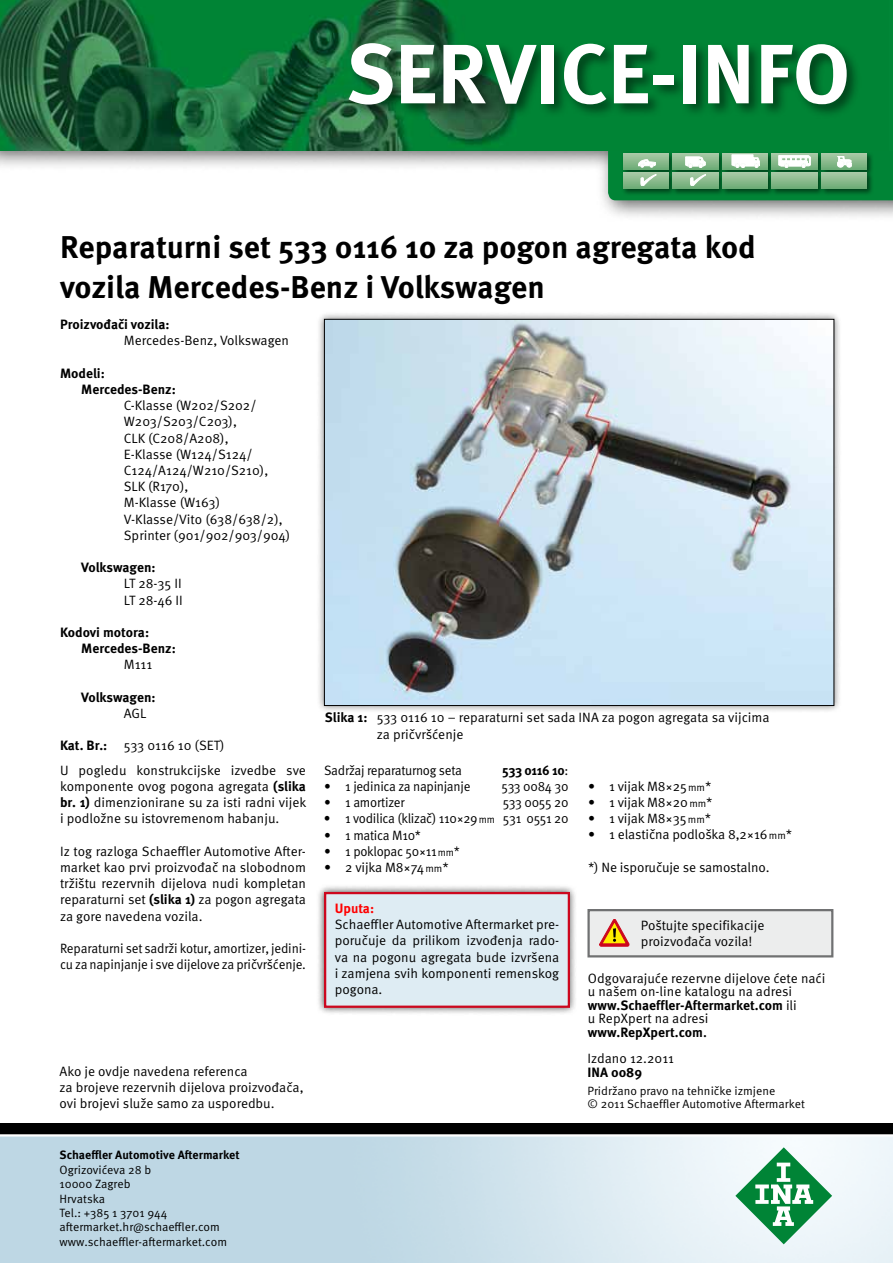
<style>
.page{position:relative;width:893px;height:1263px;background:#fff}
.page>*{position:absolute;margin:0;border:0;box-sizing:border-box;transform-origin:0 0}
.t1{font:700 84px "Meta Pro";color:#fff}
.t2{font:700 31.5px/39.6px "Meta Pro";letter-spacing:-.005em;color:#000}
.t3{font:13.5px/16.2px "Meta Pro Norm";letter-spacing:-.01em;color:#000}
.t4{font:13.5px/16.2px "Meta Pro Norm";letter-spacing:-.01em;color:#000;scale:.96 1}
.t5{font:700 13.5px/16.2px "Meta Pro";color:#000}
.t6{font:700 13.5px "Meta Pro";letter-spacing:-.02em;color:#000;scale:.96 1}
.t7{font:700 13.5px "Meta Pro";color:#f00}
.t8{font:12px/14.4px "Meta Pro Norm";color:#000}
.t9{font:700 12px "Meta Pro";color:#000}
.s1{font-family:"Meta Pro";font-weight:700}
.s2{font-family:"Meta Pro Norm";font-weight:400}
.s3{font-size:10.5px}
.s4{font-weight:500}
</style>
<div class="page">
<div style="left:0;top:1123px;width:893px;height:12px;background:#000"></div>
<hr style="left:0;top:1134px;width:893px;height:2px;background:#fff">
<svg style="left:735px;top:1147px;width:97px;height:97px"></svg>
<div style="left:0;top:0;width:893px;height:222px;background:#000;opacity:.6"></div>
<img style="left:0;top:0;width:893px;height:150px">
<div style="left:346px;top:40px;width:515px;height:79px;background:#000;opacity:.5"></div>
<svg style="left:608px;top:150px;width:285px;height:50px;background:#58a26e"></svg>
<div style="left:589px;top:910px;width:243px;height:46px;background:#eceded"></div>
<div style="left:587px;top:909px;width:246px;height:48px;border:2px solid #707172"></div>
<svg style="left:599px;top:919px;width:30px;height:27px"></svg>
<div style="left:316px;top:311px;width:526px;height:402px;background:#000;opacity:.5"></div>
<img style="left:326px;top:321px;width:506px;height:383px">
<div style="left:316px;top:884px;width:262px;height:131px;background:#000;opacity:.7"></div>
<div style="left:325px;top:893px;width:244px;height:114px;background:#deecf3"></div>
<div style="left:324px;top:892px;width:246px;height:116px;border:2px solid #cd071e"></div>
<h1 class="t1" style="left:346px;top:8px;width:506px">SERVICE-INFO</h1>
<h2 class="t2" style="left:60px;top:226px;width:697px">Reparaturni set 533 0116 10 za pogon agregata kod vozila Mercedes-Benz i Volkswagen</h2>
<p class="t5" style="left:60px;top:315px;width:111px">Proizvođači vozila:</p>
<p class="t3" style="left:124px;top:332px;width:167px">Mercedes-Benz, Volkswagen</p>
<p class="t5" style="left:81px;top:364px;width:96px;text-indent:-21px">Modeli:<br>Mercedes-Benz:</p>
<p class="t3" style="left:124px;top:396px;width:168px">C-Klasse (W202/S202/<br>W203/S203/C203),<br>CLK (C208/A208),<br>E-Klasse (W124/S124/<br>C124/A124/W210/S210),<br>SLK (R170),<br>M-Klasse (W163)<br>V-Klasse/Vito (638/638/2),<br>Sprinter (901/902/903/904)</p>
<p class="t5" style="left:81px;top:558px;width:76px">Volkswagen:</p>
<p class="t3" style="left:124px;top:575px;width:61px">LT 28-35 II<br>LT 28-46 II</p>
<p class="t5" style="left:81px;top:623px;width:96px;text-indent:-21px">Kodovi motora:<br>Mercedes-Benz:</p>
<p class="t3" style="left:124px;top:656px;width:30px">M111</p>
<p class="t5" style="left:81px;top:688px;width:76px">Volkswagen:</p>
<p class="t3" style="left:124px;top:704px;width:24px">AGL</p>
<p class="t3" style="left:60px;top:733px;width:247px;line-height:24.5px"><span class="s1">Kat. Br.:</span> 533 0116 10 (SET)<br>U pogledu konstrukcijske izvedbe sve</p>
<p class="t3" style="left:60px;top:777px;width:248px;text-align:justify">komponente ovog pogona agregata <span class="s1">(slika br. 1)</span> dimenzionirane su za isti radni vijek i podložne su istovremenom habanju.</p>
<p class="t3" style="left:60px;top:842px;width:247px;text-align:justify">Iz tog razloga Schaeffler Automotive After&shy;market kao prvi proizvođač na slobodnom tržištu rezervnih dijelova nudi kompletan reparaturni set <span class="s1">(slika 1)</span> za pogon agregata za gore navedena vozila.</p>
<p class="t4" style="left:60px;top:939px;width:258px">Reparaturni set sadrži kotur, amortizer, jedini&shy;cu za napinjanje i sve dijelove za pričvršćenje.</p>
<p class="t3" style="left:377px;top:709px;width:394px;text-indent:-52px"><span class="s1">Slika 1:</span> 533 0116 10 – reparaturni set sada INA za pogon agregata sa vijcima za pričvršćenje</p>
<p class="t4" style="left:324px;top:761px;width:145px">Sadržaj reparaturnog seta</p>
<p class="t6" style="left:502px;top:760px;width:71px">533 0116 10<span class="s2">:</span></p>
<p class="t4" style="left:324px;top:777px;width:154px">• 1 jedinica za napinjanje</p>
<p class="t4" style="left:502px;top:777px;width:71px">533 0084 30</p>
<p class="t4" style="left:324px;top:794px;width:85px">• 1 amortizer</p>
<p class="t4" style="left:503px;top:794px;width:70px">533 0055 20</p>
<p class="t4" style="left:324px;top:810px;width:256px">• 1 vodilica (klizač) 110×29<span class="s3">mm</span> 531 0551 20</p>
<p class="t4" style="left:324px;top:826px;width:103px">• 1 matica M10*</p>
<p class="t4" style="left:324px;top:842px;width:143px">• 1 poklopac 50×11<span class="s3">mm</span>*</p>
<p class="t3" style="left:324px;top:858px;width:126px">• 2 vijka M8×74<span class="s3">mm</span>*</p>
<p class="t3" style="left:588px;top:777px;width:125px">• 1 vijak M8×25<span class="s3">mm</span>*</p>
<p class="t3" style="left:588px;top:793px;width:126px">• 1 vijak M8×20<span class="s3">mm</span>*</p>
<p class="t3" style="left:588px;top:809px;width:125px">• 1 vijak M8×35<span class="s3">mm</span>*</p>
<p class="t3" style="left:588px;top:826px;width:206px">• 1 elastična podloška 8,2×16<span class="s3">mm</span>*</p>
<p class="t3" style="left:588px;top:858px;width:183px">*) Ne isporučuje se samostalno.</p>
<p class="t7" style="left:335px;top:898px;width:41px">Uputa:</p>
<p class="t3" style="left:335px;top:915px;width:226px;text-align:justify">Schaeffler Automotive Aftermarket pre&shy;poručuje da prilikom izvođenja rado&shy;va na pogonu agregata bude izvršena i zamjena svih komponenti remenskog pogona.</p>
<p class="t3" style="left:641px;top:916px;width:125px">Poštujte specifikacije proizvođača vozila!</p>
<p class="t3" style="left:588px;top:970px;width:239px;line-height:13.5px">Odgovarajuće rezervne dijelove ćete naći u našem on-line katalogu na adresi</p>
<p class="t5" style="left:588px;top:996px;width:210px">www.Schaeffler-Aftermarket.com <span class="s2">ili</span></p>
<p class="t3" style="left:588px;top:1009px;width:122px">u RepXpert na adresi</p>
<p class="t5" style="left:588px;top:1023px;width:120px">www.RepXpert.com<span class="s4">.</span></p>
<p class="t3" style="left:60px;top:1062px;width:246px">Ako je ovdje navedena referenca<br>za brojeve rezervnih dijelova proizvođača, ovi brojevi služe samo za usporedbu.</p>
<p class="t9" style="left:60px;top:1146px;width:182px">Schaeffler Automotive Aftermarket</p>
<p class="t8" style="left:60px;top:1161px;width:169px">Ogrizovićeva 28 b<br>10000 Zagreb<br>Hrvatska<br>Tel.: +385 1 3701 944 aftermarket.hr@schaeffler.com www.schaeffler-aftermarket.com</p>
<p class="t3" style="left:587px;top:1050px;width:88px">Izdano 12.2011</p>
<p class="t5" style="left:587px;top:1063px;width:56px">INA 0089</p>
<p class="t8" style="left:587px;top:1083px;width:219px;line-height:13.5px">Pridržano pravo na tehničke izmjene<br>© 2011 Schaeffler Automotive Aftermarket</p>
</div>
